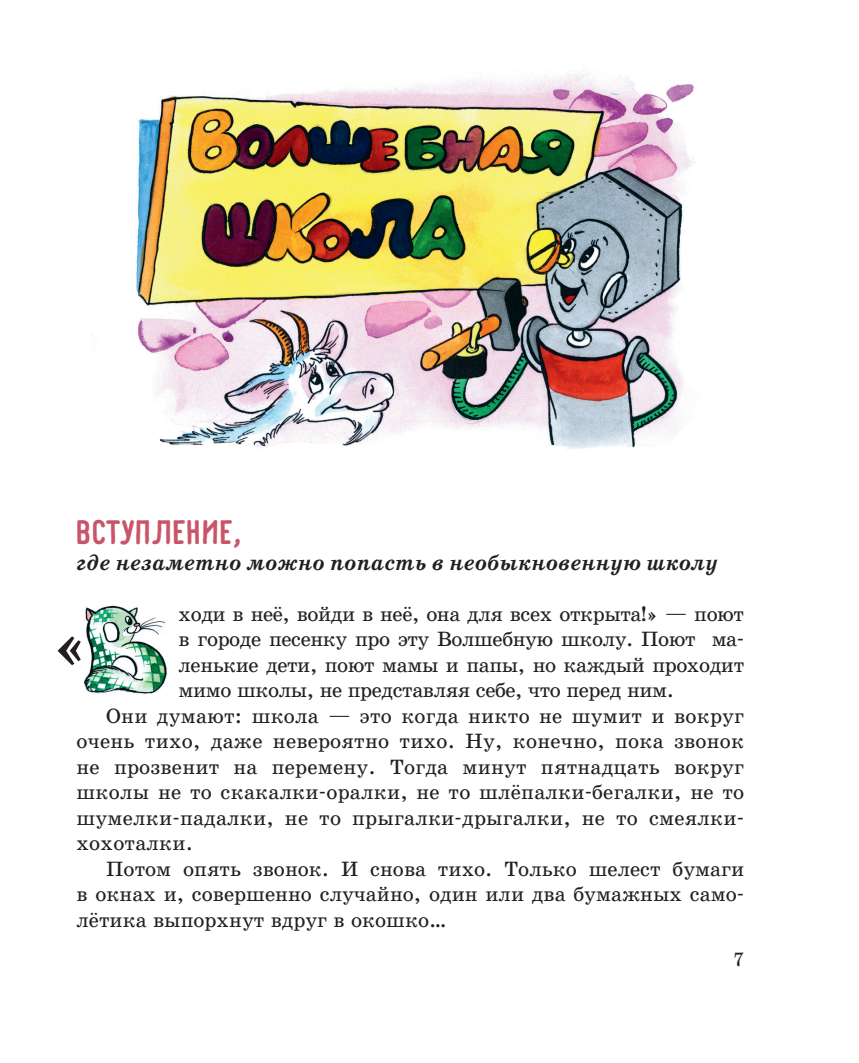
<style>
.page{position:relative;width:859px;height:1063px;background:#fff}
.page>*{position:absolute;margin:0;border:0;box-sizing:border-box;transform-origin:0 0}
.t1{font:700 33px "Panforte Pro";letter-spacing:.02em;color:#c95568}
.t2{font:italic 700 22.5px "School";color:#231f20}
.t3{font:21px "School";color:#231f20}
.t4{font:21px "School";letter-spacing:-.02em;color:#231f20}
.t5{font:19.5px "School";color:#231f20}
</style>
<div class="page">
<img style="left:72px;top:605px;width:95px;height:89px">
<img style="left:92px;top:73px;width:603px;height:376px">
<svg style="left:58px;top:636px;width:23px;height:29px"></svg>
<h1 class="t1" style="left:77px;top:520px;width:167px">ВСТУПЛЕНИЕ,</h1>
<p class="t2" style="left:77px;top:554px;width:643px">где незаметно можно попасть в необыкновенную школу</p>
<p class="t4" style="left:179px;top:606px;width:567px">ходи в неё, войди в неё, она для всех открыта!» — поют</p>
<p class="t4" style="left:179px;top:631px;width:567px">в городе песенку про эту Волшебную школу. Поют ма-</p>
<p class="t4" style="left:179px;top:657px;width:567px">ленькие дети, поют мамы и папы, но каждый проходит</p>
<p class="t4" style="left:179px;top:682px;width:497px">мимо школы, не представляя себе, что перед ним.</p>
<p class="t3" style="left:106px;top:708px;width:639px">Они думают: школа — это когда никто не шумит и вокруг</p>
<p class="t3" style="left:77px;top:733px;width:669px">очень тихо, даже невероятно тихо. Ну, конечно, пока звонок</p>
<p class="t3" style="left:77px;top:759px;width:669px">не прозвенит на перемену. Тогда минут пятнадцать вокруг</p>
<p class="t3" style="left:77px;top:784px;width:669px">школы не то скакалки-оралки, не то шлёпалки-бегалки, не то</p>
<p class="t3" style="left:77px;top:810px;width:669px">шумелки-падалки, не то прыгалки-дрыгалки, не то смеялки-</p>
<p class="t3" style="left:77px;top:835px;width:118px">хохоталки.</p>
<p class="t3" style="left:106px;top:861px;width:639px">Потом опять звонок. И снова тихо. Только шелест бумаги</p>
<p class="t3" style="left:77px;top:886px;width:669px">в окнах и, совершенно случайно, один или два бумажных само-</p>
<p class="t3" style="left:77px;top:912px;width:372px">лётика выпорхнут вдруг в окошко…</p>
<p class="t5" style="left:733px;top:952px;width:13px">7</p>
</div>
